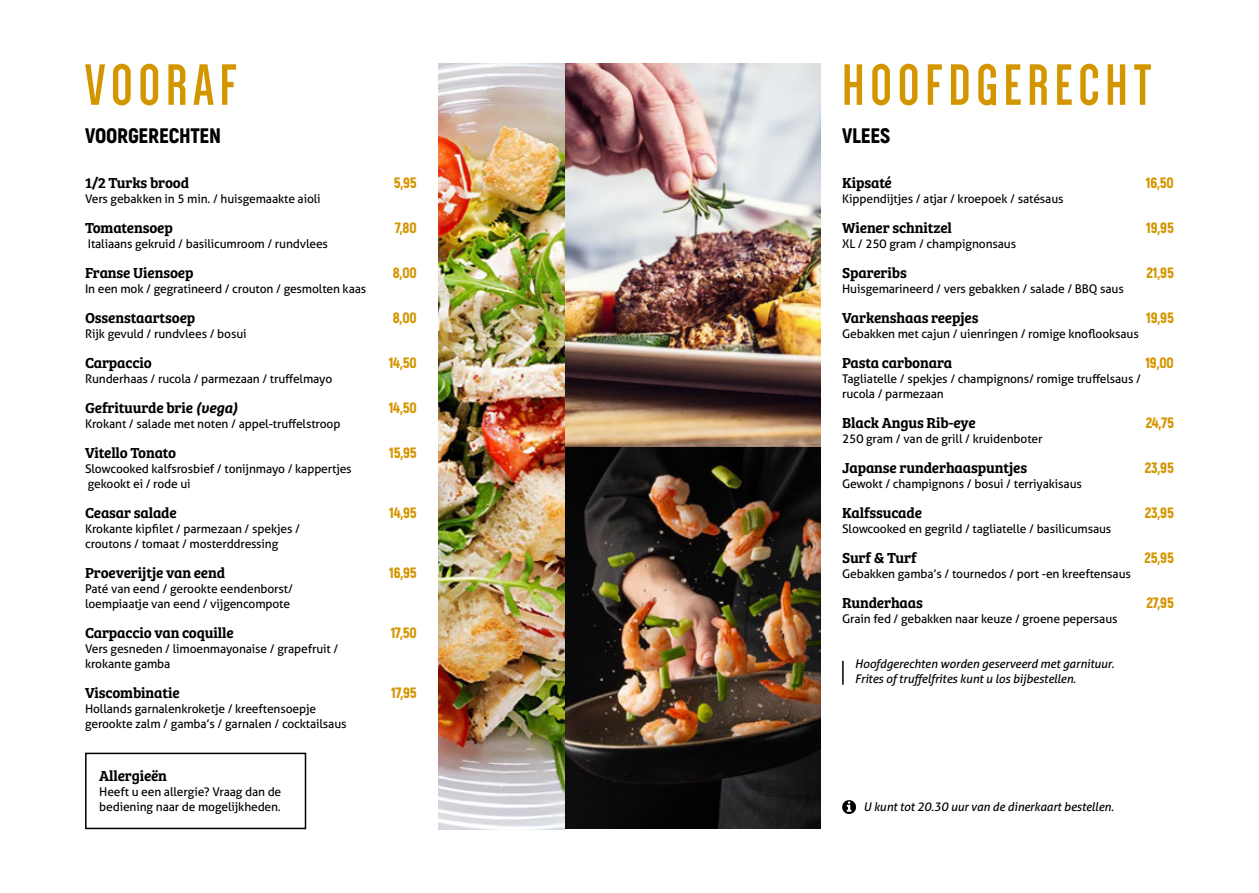
<style>
.page{position:relative;width:1259px;height:893px;background:#fff}
.page>*{position:absolute;margin:0;border:0;box-sizing:border-box;transform-origin:0 0}
.t1{font:700 60px "Dense";letter-spacing:.1em;color:#d49600}
.t2{font:900 21px "Akrobat";letter-spacing:-.01em;color:#000}
.t3{font:15px "Bree Serif Sb";letter-spacing:-.01em;color:#000}
.t4{font:900 15px "Akrobat";letter-spacing:-.01em;color:#d49600}
.t5{font:12px/15px "Aller";letter-spacing:-.01em;color:#000}
.t6{font:italic 12px/15px "Aller";letter-spacing:-.01em;color:#000}
.s1{font-style:italic}
</style>
<div class="page">
<img style="left:438px;top:64px;width:383px;height:765px">
<svg style="left:842px;top:661px;width:1px;height:24px"></svg>
<div style="left:85px;top:753px;width:221px;height:76px;border:2px solid #000"></div>
<svg style="left:842px;top:800px;width:14px;height:14px"></svg>
<p class="t1" style="left:85px;top:56px;width:153px">VOORAF</p>
<p class="t1" style="left:842px;top:56px;width:311px">HOOFDGERECHT</p>
<p class="t2" style="left:85px;top:122px;width:138px">VOORGERECHTEN</p>
<p class="t3" style="left:85px;top:171px;width:106px">1/2 Turks brood</p>
<p class="t4" style="left:394px;top:173px;width:25px">5,95</p>
<p class="t5" style="left:85px;top:191px;width:237px">Vers gebakken in 5 min. / huisgemaakte aioli</p>
<p class="t3" style="left:85px;top:216px;width:89px">Tomatensoep</p>
<p class="t4" style="left:395px;top:218px;width:23px">7,80</p>
<p class="t5" style="left:88px;top:236px;width:242px">Italiaans gekruid / basilicumroom / rundvlees</p>
<p class="t3" style="left:85px;top:261px;width:110px">Franse Uiensoep</p>
<p class="t4" style="left:393px;top:263px;width:26px">8,00</p>
<p class="t5" style="left:85px;top:281px;width:283px">In een mok / gegratineerd / crouton / gesmolten kaas</p>
<p class="t3" style="left:85px;top:306px;width:112px">Ossenstaartsoep</p>
<p class="t4" style="left:393px;top:308px;width:26px">8,00</p>
<p class="t5" style="left:85px;top:326px;width:163px">Rijk gevuld / rundvlees / bosui</p>
<p class="t3" style="left:85px;top:351px;width:68px">Carpaccio</p>
<p class="t4" style="left:389px;top:353px;width:30px">14,50</p>
<p class="t5" style="left:85px;top:371px;width:249px">Runderhaas / rucola / parmezaan / truffelmayo</p>
<p class="t3" style="left:85px;top:396px;width:154px">Gefrituurde brie <span class="s1">(vega)</span></p>
<p class="t4" style="left:389px;top:398px;width:30px">14,50</p>
<p class="t5" style="left:85px;top:416px;width:257px">Krokant / salade met noten / appel-truffelstroop</p>
<p class="t3" style="left:85px;top:441px;width:93px">Vitello Tonato</p>
<p class="t4" style="left:389px;top:443px;width:29px">15,95</p>
<p class="t5" style="left:85px;top:461px;width:268px">Slowcooked kalfsrosbief / tonijnmayo / kappertjes</p>
<p class="t5" style="left:88px;top:476px;width:104px">gekookt ei / rode ui</p>
<p class="t3" style="left:85px;top:501px;width:93px">Ceasar salade</p>
<p class="t4" style="left:389px;top:503px;width:29px">14,95</p>
<p class="t5" style="left:85px;top:521px;width:216px">Krokante kipfilet / parmezaan / spekjes /</p>
<p class="t5" style="left:85px;top:536px;width:195px">croutons / tomaat / mosterddressing</p>
<p class="t3" style="left:85px;top:561px;width:142px">Proeverijtje van eend</p>
<p class="t4" style="left:389px;top:563px;width:29px">16,95</p>
<p class="t5" style="left:85px;top:581px;width:209px">Paté van eend / gerookte eendenborst/</p>
<p class="t5" style="left:85px;top:596px;width:206px">loempiaatje van eend / vijgencompote</p>
<p class="t3" style="left:85px;top:621px;width:150px">Carpaccio van coquille</p>
<p class="t4" style="left:391px;top:623px;width:28px">17,50</p>
<p class="t5" style="left:85px;top:641px;width:255px">Vers gesneden / limoenmayonaise / grapefruit /</p>
<p class="t5" style="left:85px;top:656px;width:87px">krokante gamba</p>
<p class="t3" style="left:85px;top:681px;width:96px">Viscombinatie</p>
<p class="t4" style="left:391px;top:683px;width:27px">17,95</p>
<p class="t5" style="left:85px;top:701px;width:232px">Hollands garnalenkroketje / kreeftensoepje</p>
<p class="t5" style="left:85px;top:716px;width:263px">gerookte zalm / gamba’s / garnalen / cocktailsaus</p>
<p class="t2" style="left:842px;top:122px;width:49px">VLEES</p>
<p class="t3" style="left:842px;top:171px;width:51px">Kipsaté</p>
<p class="t4" style="left:1145px;top:173px;width:30px">16,50</p>
<p class="t5" style="left:842px;top:191px;width:223px">Kippendijtjes / atjar / kroepoek / satésaus</p>
<p class="t3" style="left:842px;top:216px;width:111px">Wiener schnitzel</p>
<p class="t4" style="left:1146px;top:218px;width:29px">19,95</p>
<p class="t5" style="left:842px;top:236px;width:175px">XL / 250 gram / champignonsaus</p>
<p class="t3" style="left:842px;top:261px;width:66px">Spareribs</p>
<p class="t4" style="left:1146px;top:263px;width:29px">21,95</p>
<p class="t5" style="left:842px;top:281px;width:283px">Huisgemarineerd / vers gebakken / salade / BBQ saus</p>
<p class="t3" style="left:842px;top:306px;width:138px">Varkenshaas reepjes</p>
<p class="t4" style="left:1146px;top:308px;width:29px">19,95</p>
<p class="t5" style="left:842px;top:326px;width:298px">Gebakken met cajun / uienringen / romige knoflooksaus</p>
<p class="t3" style="left:842px;top:351px;width:112px">Pasta carbonara</p>
<p class="t4" style="left:1145px;top:353px;width:30px">19,00</p>
<p class="t5" style="left:842px;top:371px;width:300px">Tagliatelle / spekjes / champignons/ romige truffelsaus /</p>
<p class="t5" style="left:842px;top:386px;width:103px">rucola / parmezaan</p>
<p class="t3" style="left:842px;top:411px;width:135px">Black Angus Rib-eye</p>
<p class="t4" style="left:1145px;top:413px;width:30px">24,75</p>
<p class="t5" style="left:842px;top:431px;width:202px">250 gram / van de grill / kruidenboter</p>
<p class="t3" style="left:842px;top:456px;width:187px">Japanse runderhaaspuntjes</p>
<p class="t4" style="left:1144px;top:458px;width:31px">23,95</p>
<p class="t5" style="left:842px;top:476px;width:241px">Gewokt / champignons / bosui / terriyakisaus</p>
<p class="t3" style="left:842px;top:501px;width:81px">Kalfssucade</p>
<p class="t4" style="left:1144px;top:503px;width:31px">23,95</p>
<p class="t5" style="left:842px;top:521px;width:271px">Slowcooked en gegrild / tagliatelle / basilicumsaus</p>
<p class="t3" style="left:842px;top:546px;width:76px">Surf &amp; Turf</p>
<p class="t4" style="left:1144px;top:548px;width:31px">25,95</p>
<p class="t5" style="left:842px;top:566px;width:290px">Gebakken gamba’s / tournedos / port -en kreeftensaus</p>
<p class="t3" style="left:842px;top:591px;width:82px">Runderhaas</p>
<p class="t4" style="left:1146px;top:593px;width:29px">27,95</p>
<p class="t5" style="left:842px;top:611px;width:277px">Grain fed / gebakken naar keuze / groene pepersaus</p>
<p class="t6" style="left:855px;top:656px;width:261px">Hoofdgerechten worden geserveerd met garnituur.<br>Frites of truffelfrites kunt u los bijbestellen.</p>
<p class="t3" style="left:99px;top:765px;width:69px">Allergieën</p>
<p class="t5" style="left:99px;top:784px;width:183px">Heeft u een allergie? Vraag dan de bediening naar de mogelijkheden.</p>
<p class="t6" style="left:863px;top:799px;width:252px">U kunt tot 20.30 uur van de dinerkaart bestellen.</p>
</div>
